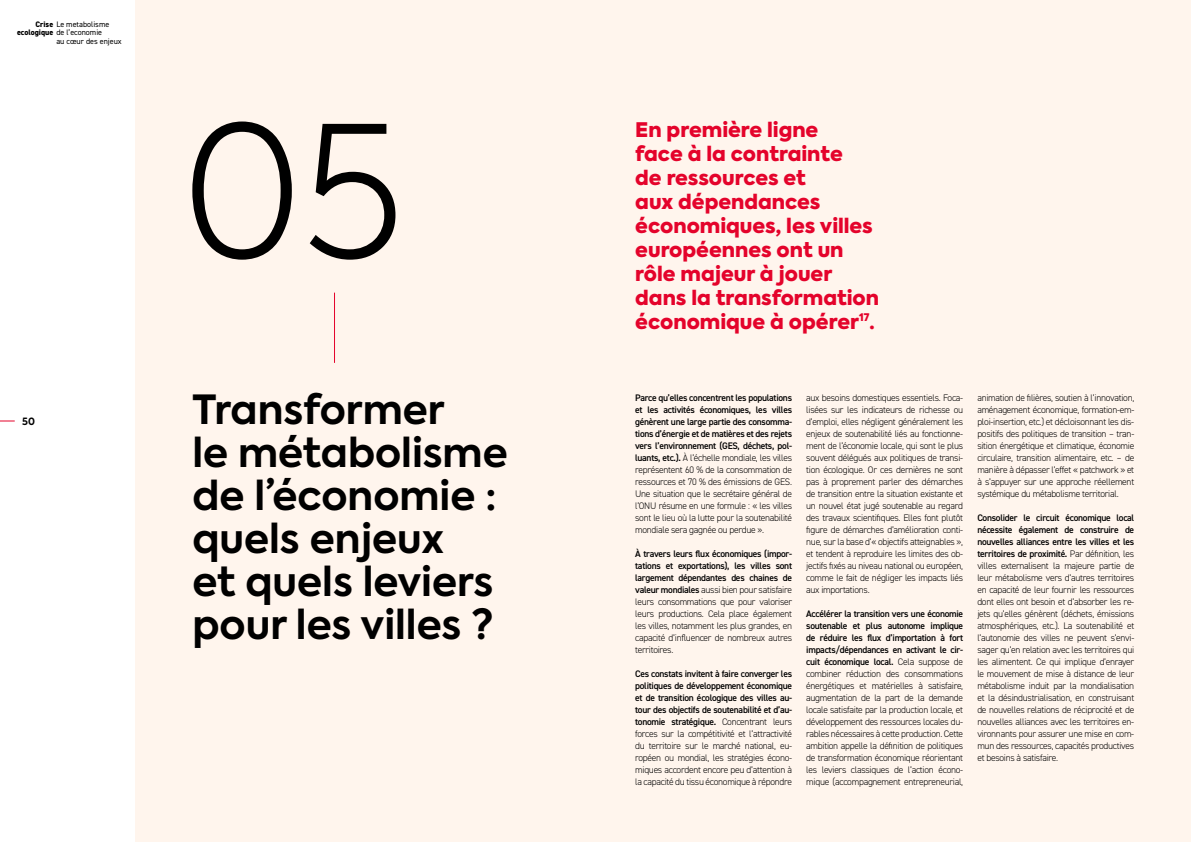
<style>
.page{position:relative;width:1191px;height:842px;background:#fff}
.page>*{position:absolute;margin:0;border:0;box-sizing:border-box;transform-origin:0 0}
.t1{font:700 40px/43px "Axiforma";color:#000}
.t2{font:900 20px/24px "Axiforma";color:#e4032b}
.t3{font:700 10px "Axiforma";color:#000}
.t4{font:300 9.5px/12px "DIN2014";letter-spacing:-.03em;color:#000;text-align:justify}
.t5{font:8px "DIN2014";color:#000}
.s1{font-weight:800}
.s2{font-weight:600}
</style>
<div class="page">
<svg style="left:0;top:421px;width:15px;height:1px"></svg>
<div style="left:135px;top:0;width:1056px;height:842px;background:#fff5ed"></div>
<hr style="left:334px;top:293px;width:1px;height:70px;background:#e4032b">
<svg style="left:192px;top:122px;width:203px;height:138px"></svg>
<p class="t5" style="left:35px;top:19px;width:75px"><span class="s1">Crise</span> Le metabolisme</p>
<p class="t5" style="left:17px;top:28px;width:87px"><span class="s1">ecologique</span> de l’economie</p>
<p class="t5" style="left:56px;top:36px;width:67px">au cœur des enjeux</p>
<p class="t3" style="left:22px;top:414px;width:14px">50</p>
<h1 class="t1" style="left:192px;top:389px;width:317px">Transformer<br>le métabolisme de l’économie : quels enjeux<br>et quels leviers pour les villes ?</h1>
<h2 class="t2" style="left:635px;top:118px;width:245px">En première ligne<br>face à la contrainte<br>de ressources et<br>aux dépendances économiques, les villes européennes ont un rôle majeur à jouer dans la transformation économique à opérer<sup>17</sup>.</h2>
<p class="t4" style="left:635px;top:391px;width:158px"><span class="s2">Parce qu’elles concentrent les populations et les activités économiques, les villes génèrent une large partie des consomma&shy;tions d’énergie et de matières et des rejets vers l’environnement (GES, déchets, pol&shy;luants, etc.).</span> À l’échelle mondiale, les villes représentent 60 % de la consommation de ressources et 70 % des émissions de GES.<br>Une situation que le secrétaire général de l’ONU résume en une formule : « les villes sont le lieu où la lutte pour la soutenabilité mondiale sera gagnée ou perdue ».</p>
<p class="t4" style="left:635px;top:547px;width:158px"><span class="s2">À travers leurs flux économiques (impor&shy;tations et exportations), les villes sont largement dépendantes des chaines de valeur mondiales</span> aussi bien pour satisfaire leurs consommations que pour valoriser leurs productions. Cela place également les villes, notamment les plus grandes, en capacité d’influencer de nombreux autres territoires.</p>
<p class="t4" style="left:635px;top:667px;width:158px"><span class="s2">Ces constats invitent à faire converger les politiques de développement économique et de transition écologique des villes au&shy;tour des objectifs de soutenabilité et d’au&shy;tonomie stratégique.</span> Concentrant leurs forces sur la compétitivité et l’attractivité du territoire sur le marché national, eu&shy;ropéen ou mondial, les stratégies écono&shy;miques accordent encore peu d’attention à la capacité du tissu économique à répondre</p>
<p class="t4" style="left:806px;top:391px;width:158px">aux besoins domestiques essentiels. Foca&shy;lisées sur les indicateurs de richesse ou d’emploi, elles négligent généralement les enjeux de soutenabilité liés au fonctionne&shy;ment de l’économie locale, qui sont le plus souvent délégués aux politiques de transi&shy;tion écologique. Or ces dernières ne sont pas à proprement parler des démarches de transition entre la situation existante et un nouvel état jugé soutenable au regard des travaux scientifiques. Elles font plutôt figure de démarches d’amélioration conti&shy;nue, sur la base d’« objectifs atteignables », et tendent à reproduire les limites des ob&shy;jectifs fixés au niveau national ou européen, comme le fait de négliger les impacts liés aux importations.</p>
<p class="t4" style="left:806px;top:607px;width:158px"><span class="s2">Accélérer la transition vers une économie soutenable et plus autonome implique de réduire les flux d’importation à fort impacts/dépendances en activant le cir&shy;cuit économique local.</span> Cela suppose de combiner réduction des consommations énergétiques et matérielles à satisfaire, augmentation de la part de la demande locale satisfaite par la production locale, et développement des ressources locales du&shy;rables nécessaires à cette production. Cette ambition appelle la définition de politiques de transformation économique réorientant les leviers classiques de l’action écono&shy;mique (accompagnement entrepreneurial,</p>
<p class="t4" style="left:977px;top:391px;width:158px">animation de filières, soutien à l’innovation, aménagement économique, formation-em&shy;ploi-insertion, etc.) et décloisonnant les dis&shy;positifs des politiques de transition – tran&shy;sition énergétique et climatique, économie circulaire, transition alimentaire, etc. – de manière à dépasser l’effet « patchwork » et à s’appuyer sur une approche réellement systémique du métabolisme territorial.</p>
<p class="t4" style="left:977px;top:511px;width:158px"><span class="s2">Consolider le circuit économique local nécessite également de construire de nouvelles alliances entre les villes et les territoires de proximité.</span> Par définition, les villes externalisent la majeure partie de leur métabolisme vers d’autres territoires en capacité de leur fournir les ressources dont elles ont besoin et d’absorber les re&shy;jets qu’elles génèrent (déchets, émissions atmosphériques, etc.). La soutenabilité et l’autonomie des villes ne peuvent s’envi&shy;sager qu’en relation avec les territoires qui les alimentent. Ce qui implique d’enrayer le mouvement de mise à distance de leur métabolisme induit par la mondialisation et la désindustrialisation, en construisant de nouvelles relations de réciprocité et de nouvelles alliances avec les territoires en&shy;vironnants pour assurer une mise en com&shy;mun des ressources, capacités productives et besoins à satisfaire.</p>
</div>
